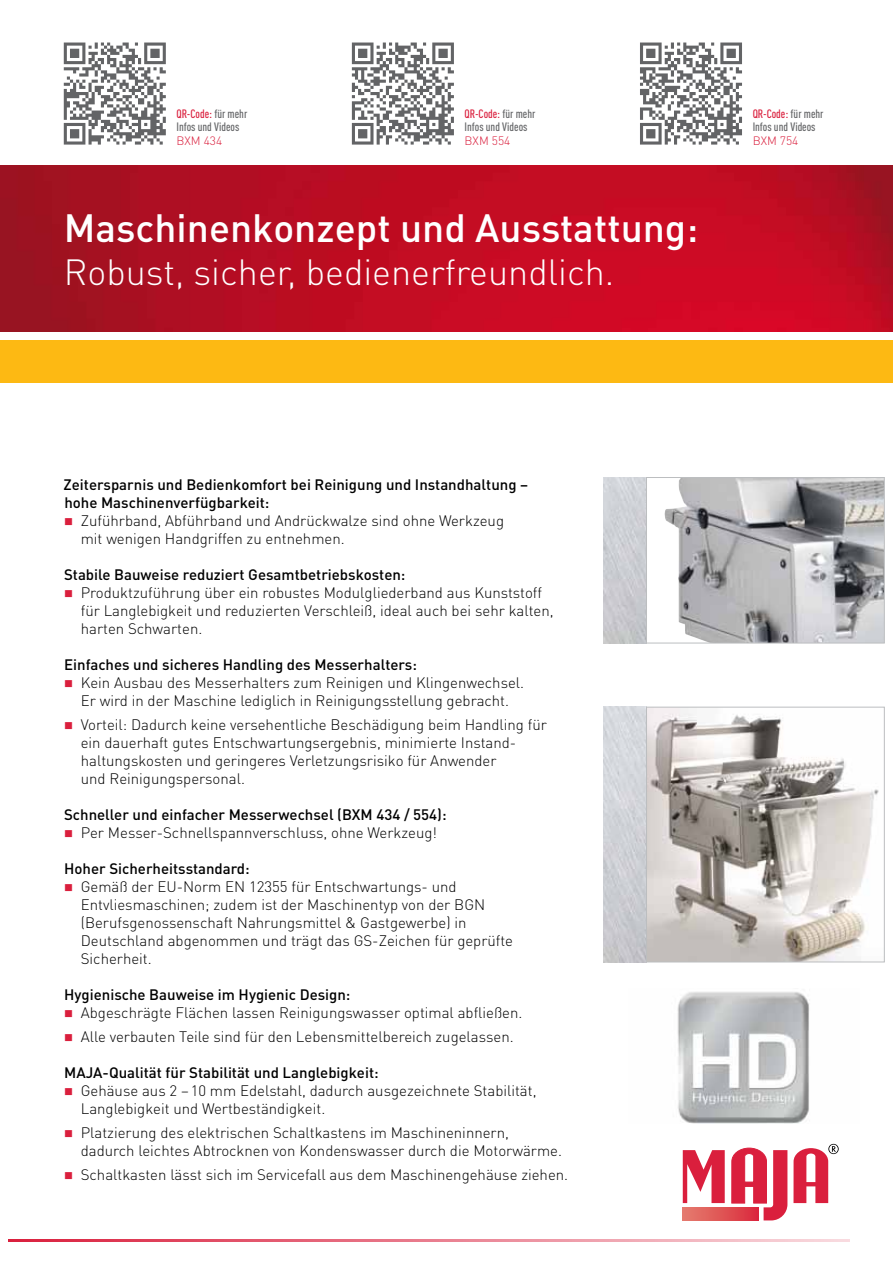
<style>
.page{position:relative;width:893px;height:1263px;background:#fff}
.page>*{position:absolute;margin:0;border:0;box-sizing:border-box;transform-origin:0 0}
.t1{font:500 39px "DIN Pro";color:#fff}
.t2{font:300 36px "DIN Pro";color:#fff}
.t3{font:300 15px/18px "DIN Pro";color:#000}
.t4{font:500 15px/18px "DIN Pro";color:#000}
.t5{font:500 condensed 12px/13.5px "DIN Pro";color:#636466}
.t6{font:300 12px "DIN Pro";color:#da1f3d}
.s1{color:#da1f3d}
</style>
<div class="page">
<hr style="left:9px;top:1239px;width:841px;height:3px;background:#da1f3d">
<img style="left:0;top:166px;width:893px;height:166px">
<div style="left:0;top:340px;width:893px;height:43px;background:#fdb913"></div>
<svg style="left:683px;top:1150px;width:42px;height:53px"></svg>
<svg style="left:731px;top:1147px;width:56px;height:73px"></svg>
<svg style="left:793px;top:1144px;width:46px;height:59px"></svg>
<svg style="left:683px;top:1207px;width:76px;height:13px"></svg>
<img style="left:604px;top:477px;width:42px;height:166px">
<img style="left:664px;top:479px;width:218px;height:162px">
<div style="left:646px;top:477px;width:238px;height:166px;border:1px solid #bcbec0"></div>
<img style="left:604px;top:707px;width:275px;height:255px">
<div style="left:646px;top:707px;width:238px;height:255px;border:1px solid #bcbec0"></div>
<img style="left:677px;top:992px;width:132px;height:132px">
<svg style="left:64px;top:43px;width:102px;height:102px"></svg>
<svg style="left:352px;top:43px;width:102px;height:102px"></svg>
<svg style="left:640px;top:43px;width:102px;height:102px"></svg>
<p class="t5" style="left:176px;top:106px;width:72px"><span class="s1">QR-Code:</span> für mehr<br>Infos und Videos</p>
<p class="t6" style="left:176px;top:132px;width:47px">BXM 434</p>
<p class="t5" style="left:465px;top:106px;width:72px"><span class="s1">QR-Code:</span> für mehr<br>Infos und Videos</p>
<p class="t6" style="left:465px;top:132px;width:47px">BXM 554</p>
<h1 class="t1" style="left:64px;top:201px;width:636px">Maschinenkonzept und Ausstattung:</h1>
<h2 class="t2" style="left:64px;top:248px;width:552px">Robust, sicher, bedienerfreundlich.</h2>
<p class="t5" style="left:753px;top:106px;width:72px"><span class="s1">QR-Code:</span> für mehr<br>Infos und Videos</p>
<p class="t6" style="left:753px;top:132px;width:47px">BXM 754</p>
<p class="t4" style="left:64px;top:475px;width:466px">Zeitersparnis und Bedienkomfort bei Reinigung und Instandhaltung – hohe Maschinenverfügbarkeit:</p>
<p class="t3" style="left:81px;top:511px;width:425px;text-indent:-17px"><span class="s1">■</span> Zuführband, Abführband und Andrückwalze sind ohne Werkzeug mit wenigen Handgriffen zu entnehmen.</p>
<p class="t4" style="left:64px;top:565px;width:343px">Stabile Bauweise reduziert Gesamtbetriebskosten:</p>
<p class="t3" style="left:81px;top:583px;width:474px;text-indent:-17px"><span class="s1">■</span> Produktzuführung über ein robustes Modulgliederband aus Kunststoff für Langlebigkeit und reduzierten Verschleiß, ideal auch bei sehr kalten, harten Schwarten.</p>
<p class="t4" style="left:64px;top:655px;width:354px">Einfaches und sicheres Handling des Messerhalters:</p>
<p class="t3" style="left:64px;top:673px;width:462px;text-align:center"><span class="s1">■</span> Kein Ausbau des Messerhalters zum Reinigen und Klingenwechsel.<br>Er wird in der Maschine lediglich in Reinigungsstellung gebracht.</p>
<p class="t3" style="left:81px;top:715px;width:468px;text-indent:-17px"><span class="s1">■</span> Vorteil: Dadurch keine versehentliche Beschädigung beim Handling für ein dauerhaft gutes Entschwartungsergebnis, minimierte Instand&shy;haltungskosten und geringeres Verletzungsrisiko für Anwender<br>und Reinigungspersonal.</p>
<p class="t4" style="left:64px;top:805px;width:384px">Schneller und einfacher Messerwechsel (BXM 434 / 554):</p>
<p class="t3" style="left:64px;top:823px;width:374px"><span class="s1">■</span> Per Messer-Schnellspannverschluss, ohne Werkzeug!</p>
<p class="t4" style="left:64px;top:859px;width:187px">Hoher Sicherheitsstandard:</p>
<p class="t3" style="left:81px;top:877px;width:434px;text-indent:-17px"><span class="s1">■</span> Gemäß der EU-Norm EN 12355 für Entschwartungs- und Entvliesmaschinen; zudem ist der Maschinentyp von der BGN (Berufsgenossenschaft Nahrungsmittel &amp; Gastgewerbe) in Deutschland abgenommen und trägt das GS-Zeichen für geprüfte Sicherheit.</p>
<p class="t4" style="left:64px;top:985px;width:288px">Hygienische Bauweise im Hygienic Design:</p>
<p class="t3" style="left:64px;top:1003px;width:460px"><span class="s1">■</span> Abgeschrägte Flächen lassen Reinigungswasser optimal abfließen.</p>
<p class="t3" style="left:64px;top:1027px;width:451px"><span class="s1">■</span> Alle verbauten Teile sind für den Lebensmittelbereich zugelassen.</p>
<p class="t4" style="left:64px;top:1063px;width:316px">MAJA-Qualität für Stabilität und Langlebigkeit:</p>
<p class="t3" style="left:81px;top:1081px;width:457px;text-indent:-17px"><span class="s1">■</span> Gehäuse aus 2 −10 mm Edelstahl, dadurch ausgezeichnete Stabilität,<br>Langlebigkeit und Wertbeständigkeit.</p>
<p class="t3" style="left:81px;top:1123px;width:483px;text-indent:-17px"><span class="s1">■</span> Platzierung des elektrischen Schaltkastens im Maschineninnern, dadurch leichtes Abtrocknen von Kondenswasser durch die Motorwärme.</p>
<p class="t3" style="left:64px;top:1165px;width:506px"><span class="s1">■</span> Schaltkasten lässt sich im Servicefall aus dem Maschinengehäuse ziehen.</p>
</div>
